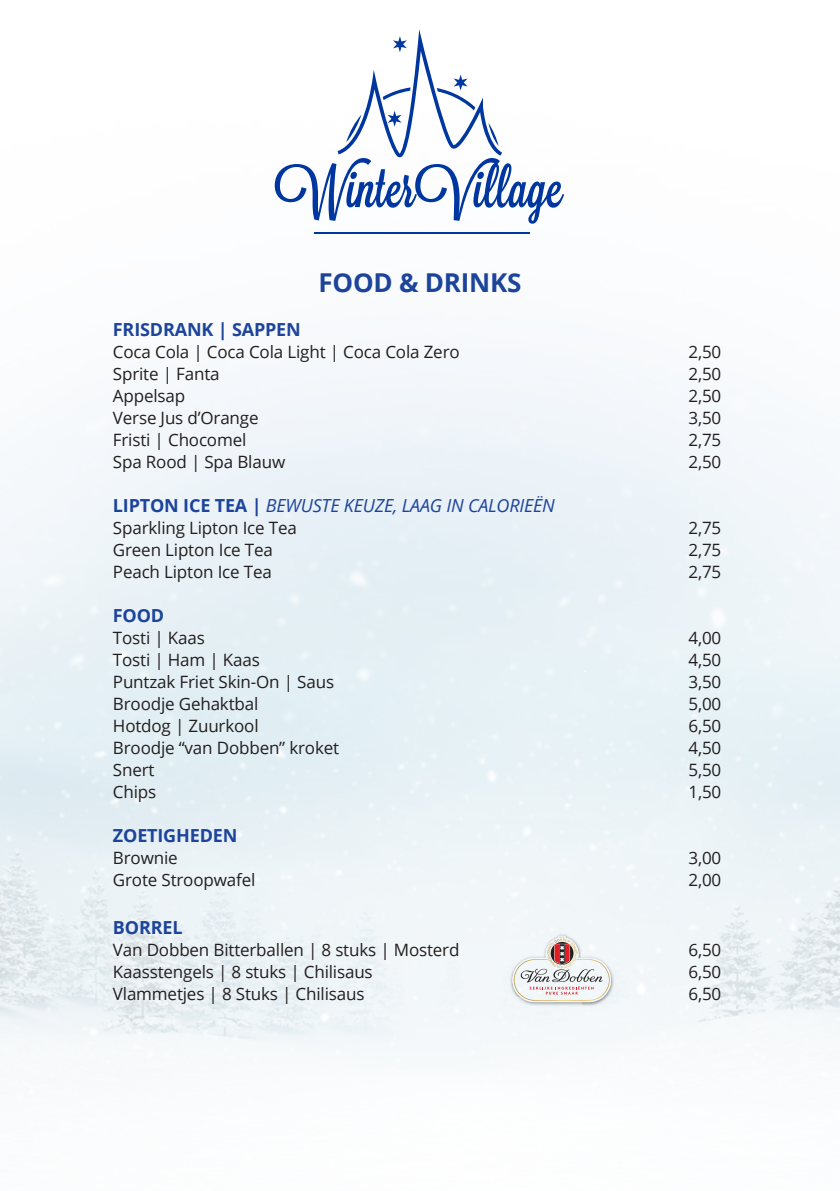
<style>
.page{position:relative;width:840px;height:1191px;background:#fff}
.page>*{position:absolute;margin:0;border:0;box-sizing:border-box;transform-origin:0 0}
.t1{font:700 26px "Open Sans";letter-spacing:-.01em;color:#1d449b}
.t2{font:italic 18px "Open Sans";letter-spacing:-.01em;color:#1d449b}
.t3{font:700 18px "Open Sans";letter-spacing:-.01em;color:#1d449b}
.t4{font:17px "Open Sans";letter-spacing:-.01em;color:#231f20}
.s1{font-weight:700;font-style:normal}
</style>
<div class="page">
<img style="left:0;top:194px;width:839px;height:856px">
<img style="left:508px;top:933px;width:106px;height:74px">
<svg style="left:512px;top:935px;width:98px;height:67px"></svg>
<hr style="left:314px;top:232px;width:215px;height:2px;background:#0036a0">
<svg style="left:274px;top:29px;width:290px;height:195px"></svg>
<p class="t1" style="left:318px;top:264px;width:204px">FOOD &amp; DRINKS</p>
<p class="t3" style="left:113px;top:317px;width:189px">FRISDRANK | SAPPEN</p>
<p class="t4" style="left:113px;top:340px;width:348px">Coca Cola | Coca Cola Light | Coca Cola Zero</p>
<p class="t4" style="left:688px;top:340px;width:34px">2,50</p>
<p class="t4" style="left:113px;top:362px;width:108px">Sprite | Fanta</p>
<p class="t4" style="left:688px;top:362px;width:34px">2,50</p>
<p class="t4" style="left:113px;top:384px;width:74px">Appelsap</p>
<p class="t4" style="left:688px;top:384px;width:34px">2,50</p>
<p class="t4" style="left:113px;top:406px;width:147px">Verse Jus d’Orange</p>
<p class="t4" style="left:688px;top:406px;width:34px">3,50</p>
<p class="t4" style="left:113px;top:428px;width:135px">Fristi | Chocomel</p>
<p class="t4" style="left:688px;top:428px;width:34px">2,75</p>
<p class="t4" style="left:113px;top:450px;width:174px">Spa Rood | Spa Blauw</p>
<p class="t4" style="left:688px;top:450px;width:34px">2,50</p>
<p class="t2" style="left:113px;top:493px;width:443px"><span class="s1">LIPTON ICE TEA |</span> BEWUSTE KEUZE, LAAG IN CALORIEËN</p>
<p class="t4" style="left:113px;top:516px;width:185px">Sparkling Lipton Ice Tea</p>
<p class="t4" style="left:688px;top:516px;width:34px">2,75</p>
<p class="t4" style="left:113px;top:538px;width:161px">Green Lipton Ice Tea</p>
<p class="t4" style="left:688px;top:538px;width:34px">2,75</p>
<p class="t4" style="left:113px;top:560px;width:160px">Peach Lipton Ice Tea</p>
<p class="t4" style="left:688px;top:560px;width:34px">2,75</p>
<p class="t3" style="left:113px;top:603px;width:53px">FOOD</p>
<p class="t4" style="left:113px;top:626px;width:93px">Tosti | Kaas</p>
<p class="t4" style="left:688px;top:626px;width:34px">4,00</p>
<p class="t4" style="left:113px;top:648px;width:148px">Tosti | Ham | Kaas</p>
<p class="t4" style="left:688px;top:648px;width:34px">4,50</p>
<p class="t4" style="left:113px;top:670px;width:222px">Puntzak Friet Skin-On | Saus</p>
<p class="t4" style="left:688px;top:670px;width:34px">3,50</p>
<p class="t4" style="left:113px;top:692px;width:147px">Broodje Gehaktbal</p>
<p class="t4" style="left:688px;top:692px;width:34px">5,00</p>
<p class="t4" style="left:113px;top:714px;width:147px">Hotdog | Zuurkool</p>
<p class="t4" style="left:688px;top:714px;width:34px">6,50</p>
<p class="t4" style="left:113px;top:736px;width:227px">Broodje “van Dobben” kroket</p>
<p class="t4" style="left:688px;top:736px;width:34px">4,50</p>
<p class="t4" style="left:113px;top:758px;width:43px">Snert</p>
<p class="t4" style="left:688px;top:758px;width:34px">5,50</p>
<p class="t4" style="left:113px;top:780px;width:45px">Chips</p>
<p class="t4" style="left:688px;top:780px;width:34px">1,50</p>
<p class="t3" style="left:113px;top:823px;width:126px">ZOETIGHEDEN</p>
<p class="t4" style="left:113px;top:846px;width:66px">Brownie</p>
<p class="t4" style="left:688px;top:846px;width:34px">3,00</p>
<p class="t4" style="left:113px;top:868px;width:144px">Grote Stroopwafel</p>
<p class="t4" style="left:688px;top:868px;width:34px">2,00</p>
<p class="t3" style="left:113px;top:915px;width:71px">BORREL</p>
<p class="t4" style="left:113px;top:938px;width:348px">Van Dobben Bitterballen | 8 stuks | Mosterd</p>
<p class="t4" style="left:688px;top:938px;width:34px">6,50</p>
<p class="t4" style="left:113px;top:960px;width:261px">Kaasstengels | 8 stuks | Chilisaus</p>
<p class="t4" style="left:688px;top:960px;width:34px">6,50</p>
<p class="t4" style="left:113px;top:982px;width:253px">Vlammetjes | 8 Stuks | Chilisaus</p>
<p class="t4" style="left:688px;top:982px;width:34px">6,50</p>
</div>
